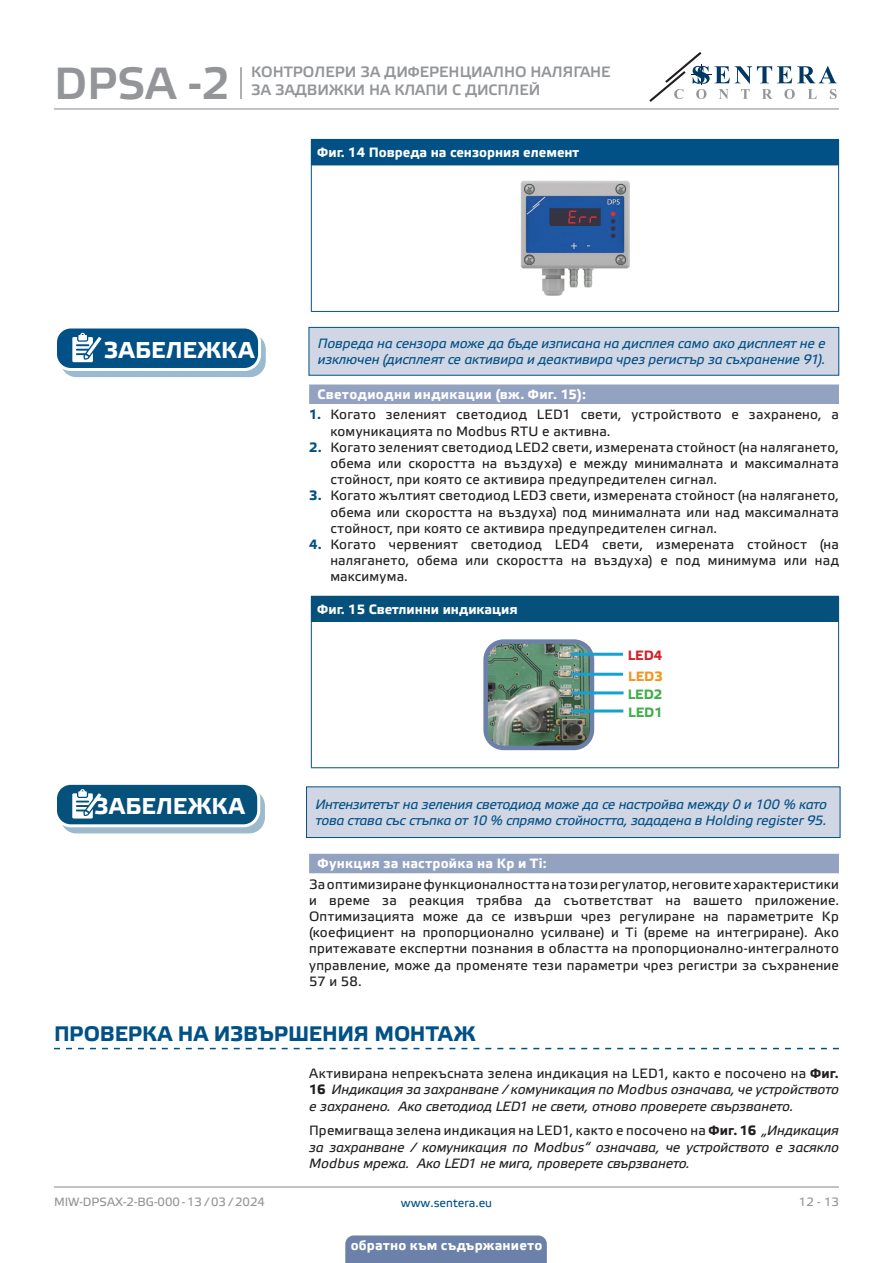
<style>
.page{position:relative;width:893px;height:1263px;background:#fff}
.page>*{position:absolute;margin:0;border:0;box-sizing:border-box;transform-origin:0 0}
.t1{font:45px "Etelka Medium Pro";color:#939598}
.t2{font:700 22.95px "Etelka Text Pro";letter-spacing:.02em;color:#fff}
.t3{font:700 21px "Etelka Text Pro";letter-spacing:-.01em;color:#015186}
.t4{font:15px "Etelka Medium Pro";color:#939598}
.body{font:13.5px/16.2px "Etelka Text Pro";letter-spacing:.015em;color:#231f20;text-align:justify}
.body-2{font:italic 13.5px/16.2px "Etelka Text Pro";letter-spacing:-.01em;color:#231f20;text-align:justify}
.attention{font:italic 13.5px/16.2px "Etelka Text Pro";letter-spacing:-.01em;color:#015186}
.Number-roman{font:700 13.5px "Etelka Text Pro";letter-spacing:.02em;color:#fff}
.head-table{font:700 13.5px "Etelka Text Pro";color:#fff}
.t5{font:700 13.5px "Etelka Text Pro";color:#40ae49}
.t6{font:700 13.5px "Etelka Text Pro";color:#f7931d}
.t7{font:700 13.5px "Etelka Text Pro";color:#d1232a}
.t8{font:12px "Etelka Text Pro";color:#939598}
.t9{font:12px "Etelka Text Pro";color:#015186}
.s1{font-weight:700;color:#06517c}
.s2{font-style:normal}
.s3{font-weight:700;font-style:normal}
</style>
<div class="page">
<hr style="left:54px;top:108px;width:785px;height:1px;background:#939598">
<hr style="left:54px;top:1186px;width:785px;height:1px;background:#939598">
<svg style="left:649px;top:52px;width:188px;height:50px"></svg>
<div style="left:345px;top:1235px;width:202px;height:28px;background:#6c81aa"></div>
<div style="left:309px;top:384px;width:530px;height:20px;background:#94a2c2"></div>
<div style="left:309px;top:854px;width:530px;height:19px;background:#94a2c2"></div>
<div style="left:311px;top:139px;width:528px;height:26px;background:#015186"></div>
<hr style="left:312px;top:165px;width:526px;height:1px;background:#015186">
<hr style="left:311px;top:165px;width:1px;height:146px;background:#015186">
<hr style="left:838px;top:165px;width:1px;height:146px;background:#015186">
<hr style="left:311px;top:311px;width:528px;height:1px;background:#015186">
<img style="left:521px;top:181px;width:108px;height:115px">
<div style="left:550px;top:209px;width:50px;height:16px;background:#363443"></div>
<svg style="left:611px;top:212px;width:4px;height:26px"></svg>
<svg style="left:568px;top:211px;width:29px;height:12px"></svg>
<div style="left:61px;top:334px;width:204px;height:42px;background:#9abacf;border-radius:15px"></div>
<div style="left:61px;top:333px;width:205px;height:44px;border:1px solid #015186;border-radius:15px"></div>
<div style="left:56px;top:327px;width:204px;height:42px;background:#015186;border-radius:15px"></div>
<div style="left:54px;top:325px;width:207px;height:46px;border:3px solid #fff;border-radius:15px"></div>
<svg style="left:72px;top:333px;width:35px;height:37px"></svg>
<div style="left:309px;top:327px;width:530px;height:48px;background:#d1d6e4"></div>
<div style="left:309px;top:327px;width:530px;height:49px;border:1px solid #015186"></div>
<div style="left:311px;top:596px;width:528px;height:26px;background:#06517c"></div>
<hr style="left:311px;top:622px;width:1px;height:145px;background:#06517c">
<hr style="left:838px;top:622px;width:1px;height:145px;background:#06517c">
<hr style="left:311px;top:767px;width:528px;height:1px;background:#06517c">
<img style="left:488px;top:644px;width:101px;height:101px">
<div style="left:483px;top:639px;width:111px;height:111px;border:4px solid #6c81aa;border-radius:18px"></div>
<hr style="left:571px;top:709px;width:52px;height:3px;background:#11a3d1">
<hr style="left:571px;top:691px;width:53px;height:3px;background:#11a3d1">
<hr style="left:571px;top:673px;width:52px;height:3px;background:#11a3d1">
<hr style="left:571px;top:653px;width:52px;height:3px;background:#11a3d1">
<div style="left:61px;top:790px;width:203px;height:43px;background:linear-gradient(to right,#9bbacb,#9ebbcc);border-radius:15px"></div>
<div style="left:60px;top:790px;width:205px;height:43px;border:1px solid #06517c;border-radius:15px"></div>
<div style="left:56px;top:783px;width:203px;height:43px;background:#06517c;border-radius:15px"></div>
<div style="left:54px;top:782px;width:206px;height:45px;border:3px solid #fff;border-radius:15px"></div>
<svg style="left:72px;top:789px;width:35px;height:38px"></svg>
<div style="left:307px;top:787px;width:533px;height:50px;background:#d1d6e4"></div>
<div style="left:306px;top:786px;width:534px;height:52px;border:1px solid #06517c"></div>
<svg style="left:54px;top:1048px;width:785px;height:1px"></svg>
<hr style="left:240px;top:67px;width:2px;height:32px;background:#939598">
<h1 class="t1" style="left:54px;top:59px;width:177px">DPSA -2</h1>
<p class="t4" style="left:251px;top:64px;width:361px">КОНТРОЛЕРИ ЗА ДИФЕРЕНЦИАЛНО НАЛЯГАНЕ</p>
<p class="t4" style="left:251px;top:82px;width:291px">ЗА ЗАДВИЖКИ НА КЛАПИ С ДИСПЛЕЙ</p>
<p class="head-table" style="left:317px;top:145px;width:263px">Фиг. 14 Повреда на сензорния елемент</p>
<p class="t2" style="left:104px;top:337px;width:152px">ЗАБЕЛЕЖКА</p>
<p class="attention" style="left:318px;top:336px;width:509px">Повреда на сензора може да бъде изписана на дисплея само ако дисплеят не е изключен (дисплеят се активира и деактивира чрез регистър за съхранение 91).</p>
<p class="Number-roman" style="left:318px;top:387px;width:270px">Светодиодни индикации (вж. Фиг. 15):</p>
<p class="body" style="left:330px;top:407px;width:510px;text-indent:-21px"><span class="s1">1.</span> Когато зеленият светодиод LED1 свети, устройството е захранено, а комуникацията по Modbus RTU е активна.</p>
<p class="body" style="left:330px;top:440px;width:510px;text-indent:-21px"><span class="s1">2.</span> Когато зеленият светодиод LED2 свети, измерената стойност (на налягането, обема или скоростта на въздуха) е между минималната и максималната стойност, при която се активира предупредителен сигнал.</p>
<p class="body" style="left:330px;top:488px;width:510px;text-indent:-21px"><span class="s1">3.</span> Когато жълтият светодиод LED3 свети, измерената стойност (на налягането, обема или скоростта на въздуха) под минималната или над максималната стойност, при която се активира предупредителен сигнал.</p>
<p class="body" style="left:330px;top:537px;width:510px;text-indent:-21px"><span class="s1">4.</span> Когато червеният светодиод LED4 свети, измерената стойност (на налягането, обема или скоростта на въздуха) е под минимума или над максимума.</p>
<p class="head-table" style="left:317px;top:602px;width:202px">Фиг. 15 Светлинни индикация</p>
<p class="t7" style="left:628px;top:648px;width:36px">LED4</p>
<p class="t6" style="left:628px;top:669px;width:36px">LED3</p>
<p class="t5" style="left:628px;top:687px;width:36px">LED2</p>
<p class="t5" style="left:628px;top:704px;width:36px">LED1</p>
<p class="t2" style="left:94px;top:793px;width:152px">ЗАБЕЛЕЖКА</p>
<p class="attention" style="left:315px;top:797px;width:513px">Интензитетът на зеления светодиод може да се настройва между 0 и 100 % като това става със стъпка от 10 % спрямо стойността, зададена в Holding register 95.</p>
<p class="Number-roman" style="left:318px;top:856px;width:231px">Функция за настройка на Kp и Ti:</p>
<p class="body" style="left:309px;top:877px;width:531px">За оптимизиране функционалността на този регулатор, неговите характеристики и време за реакция трябва да съответстват на вашето приложение.<br>Оптимизацията може да се извърши чрез регулиране на параметрите Kp (коефициент на пропорционално усилване) и Ti (време на интегриране). Ако притежавате експертни познания в областта на пропорционално-интегралното управление, може да променяте тези параметри чрез регистри за съхранение 57 и 58.</p>
<p class="t3" style="left:54px;top:1022px;width:423px">ПРОВЕРКА НА ИЗВЪРШЕНИЯ МОНТАЖ</p>
<p class="body-2" style="left:309px;top:1066px;width:531px"><span class="s2">Активирана непрекъсната зелена индикация на LED1, както е посочено на</span> <span class="s3">Фиг.<br>16</span> Индикация за захранване / комуникация по Modbus означава, че устройството е захранено. Ако светодиод LED1 не свети, отново проверете свързването.</p>
<p class="body-2" style="left:309px;top:1123px;width:531px"><span class="s2">Премигваща зелена индикация на LED1, както е посочено на</span> <span class="s3">Фиг. 16</span> „Индикация за захранване / комуникация по Modbus“ означава, че устройството е засякло Modbus мрежа. Ако LED1 не мига, проверете свързването.</p>
<p class="t8" style="left:54px;top:1195px;width:212px">MIW-DPSAX-2-BG-000 - 13 / 03 / 2024</p>
<p class="t9" style="left:401px;top:1196px;width:93px">www.sentera.eu</p>
<p class="t8" style="left:799px;top:1195px;width:42px">12 - 13</p>
<p class="Number-roman" style="left:351px;top:1238px;width:193px">обратно към съдържанието</p>
</div>
